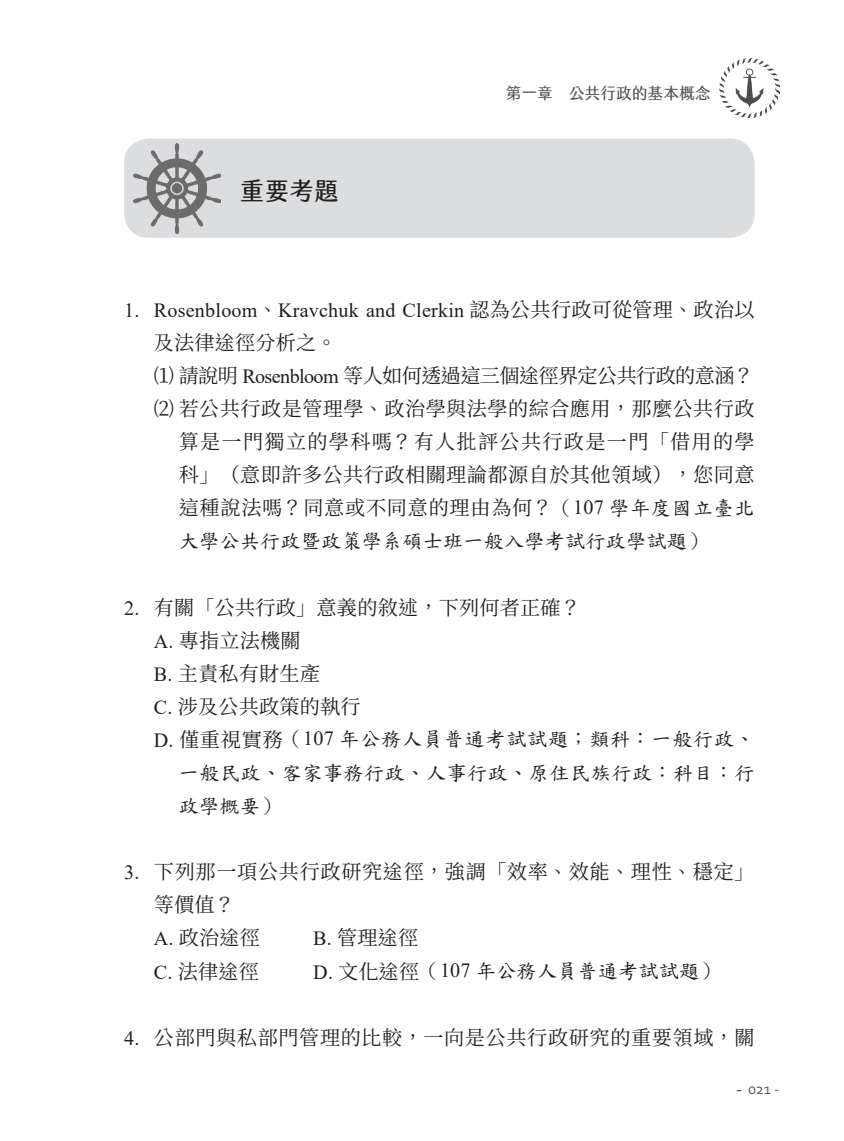
<style>
.page{position:relative;width:844px;height:1141px;background:#fff}
.page>*{position:absolute;margin:0;border:0;box-sizing:border-box;transform-origin:0 0}
.節名{font:24.5px "jf jinxuanlatte 1.0 medium";color:#231f20}
.選項A{font:20.12px/32.7px "Source Han Serif TW";letter-spacing:.01em;color:#231f20;text-align:justify}
.選項A-2{font:20.12px/33.1px "DF Kai Shu SB Estd BF";letter-spacing:.025em;color:#231f20;text-align:justify}
.考題10{font:20.12px/33.1px "Source Han Serif TW";letter-spacing:.03em;color:#231f20}
.考題10-2{font:20.12px/33.1px "Times New Roman";letter-spacing:.01em;color:#231f20}
.選項A-3{font:20.12px "Source Han Serif TW";letter-spacing:-.03em;color:#231f20}
.考題10-3{font:20.12px "Source Han Serif TW";letter-spacing:.01em;color:#231f20}
.t1{font:15.75px "jf jinxuanlatte 1.0 medium";color:#57585a}
.t2{font:15.75px "Corbel";color:#57585a}
.s1{font-family:"Source Han Serif TW"}
.s2{font-family:"Times New Roman"}
.s3{font-family:"DF Kai Shu SB Estd BF"}
.s4{font-family:"jf jinxuanlatte 1.0 medium"}
</style>
<div class="page">
<img style="left:719px;top:58px;width:60px;height:60px">
<div style="left:124px;top:139px;width:630px;height:99px;background:#dcdddf;border-radius:25px"></div>
<img style="left:134px;top:143px;width:86px;height:90px">
<p class="節名" style="left:240px;top:177px;width:100px">重要考題</p>
<p class="t1" style="left:505px;top:85px;width:206px">第一章　公共行政的基本概念</p>
<p class="考題10-2" style="left:154px;top:293px;width:602px;text-indent:-30px">1. Rosenbloom<span class="s1">、</span>Kravchuk and Clerkin <span class="s1">認為公共行政可從管理、政治以及法律途徑分析之。</span></p>
<p class="選項A-3" style="left:154px;top:364px;width:601px">⑴ 請說明 <span class="s2">Rosenbloom</span> 等人如何透過這三個途徑界定公共行政的意涵？</p>
<p class="選項A" style="left:179px;top:393px;width:577px;text-indent:-25px">⑵ 若公共行政是管理學、政治學與法學的綜合應用，那麼公共行政算是一門獨立的學科嗎？有人批評公共行政是一門「借用的學科」（意即許多公共行政相關理論都源自於其他領域），您同意這種說法嗎？同意或不同意的理由為何？<span class="s3">（</span><span class="s2">107</span> <span class="s3">學年度國立臺北大學公共行政暨政策學系碩士班一般入學考試行政學試題）</span></p>
<p class="考題10-3" style="left:124px;top:596px;width:458px"><span class="s2">2.</span> 有關「公共行政」意義的敘述，下列何者正確？</p>
<p class="選項A" style="left:154px;top:624px;width:148px"><span class="s2">A.</span> 專指立法機關</p>
<p class="選項A" style="left:154px;top:658px;width:167px"><span class="s2">B.</span> 主責私有財生產</p>
<p class="選項A" style="left:154px;top:691px;width:208px"><span class="s2">C.</span> 涉及公共政策的執行</p>
<p class="選項A-2" style="left:179px;top:723px;width:577px;text-indent:-25px"><span class="s2">D.</span> <span class="s1">僅重視實務</span>（<span class="s2">107</span> 年公務人員普通考試試題；類科：一般行政、一般民政、客家事務行政、人事行政、原住民族行政：科目：行政學概要）</p>
<p class="考題10" style="left:154px;top:856px;width:602px;text-indent:-30px"><span class="s2">3.</span> 下列那一項公共行政研究途徑，強調「效率、效能、理性、穩定」等價值？</p>
<p class="選項A" style="left:154px;top:922px;width:108px"><span class="s2">A.</span> 政治途徑</p>
<p class="選項A" style="left:313px;top:922px;width:106px"><span class="s2">B.</span> 管理途徑</p>
<p class="選項A" style="left:154px;top:955px;width:106px"><span class="s2">C.</span> 法律途徑</p>
<p class="選項A-2" style="left:313px;top:954px;width:408px"><span class="s2">D.</span> <span class="s1">文化途徑</span>（<span class="s2">107</span> 年公務人員普通考試試題）</p>
<p class="考題10" style="left:124px;top:1021px;width:632px"><span class="s2">4.</span> 公部門與私部門管理的比較，一向是公共行政研究的重要領域，關</p>
<p class="t2" style="left:735px;top:1079px;width:45px"><span class="s4">-</span> 021 -</p>
</div>
